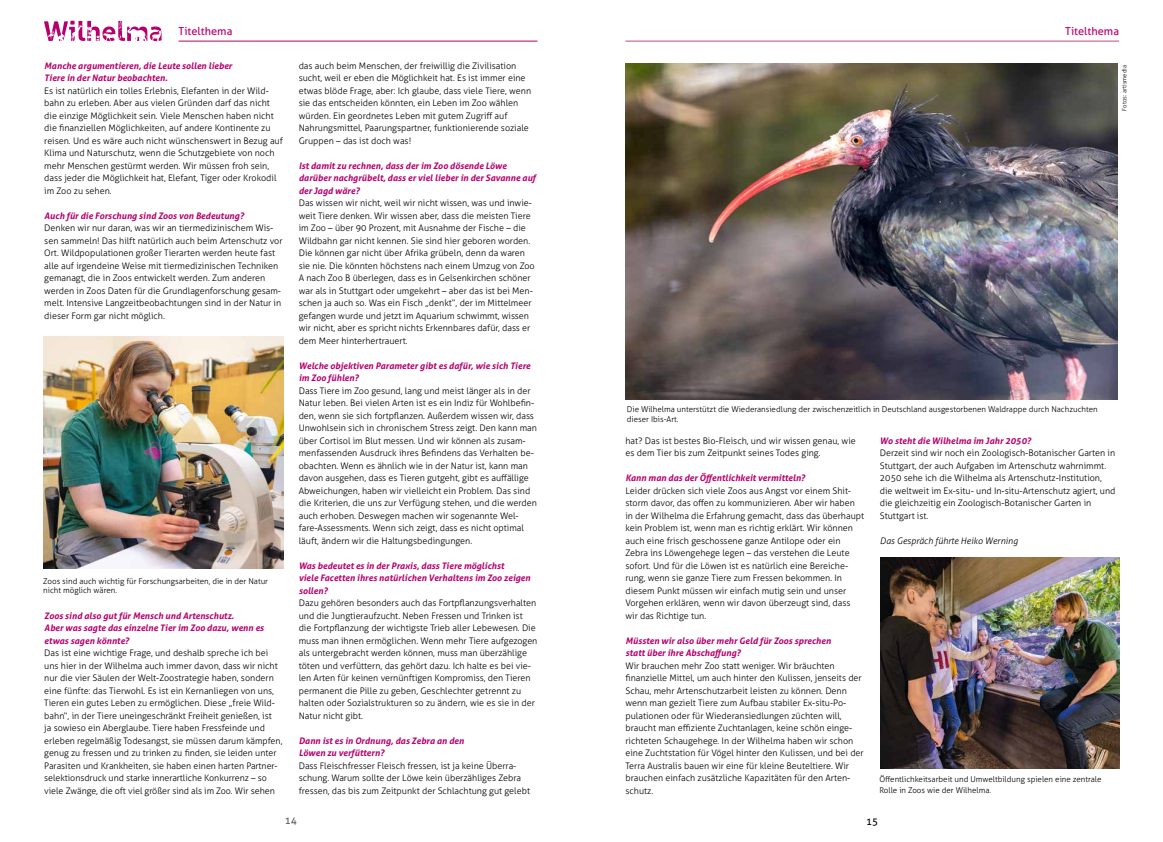
<style>
.page{position:relative;width:1163px;height:842px;background:#fff}
.page>*{position:absolute;margin:0;border:0;box-sizing:border-box;transform-origin:0 0}
.t1{font:11px "Aller";color:#b7006e}
.t2{font:10px "Aller";color:#58585a}
.t3{font:10px "Aller";color:#000}
.t4{font:300 9px/12.5px "Aller";color:#000}
.t5{font:italic 700 9px/12.5px "Aller";color:#b7006e}
.t6{font:italic 300 9px "Aller";color:#000}
.t7{font:300 8px/9.6px "Aller";color:#000}
.t8{font:300 6px "Aller";color:#000}
</style>
<div class="page">
<img style="left:44px;top:336px;width:239px;height:233px">
<img style="left:880px;top:557px;width:238px;height:212px">
<img style="left:626px;top:64px;width:491px;height:336px">
<hr style="left:625px;top:41px;width:493px;height:1px;background:#c34988">
<svg style="left:44px;top:21px;width:117px;height:20px"></svg>
<hr style="left:178px;top:41px;width:359px;height:1px;background:#b7006e">
<p class="t1" style="left:178px;top:24px;width:55px">Titelthema</p>
<p class="t1" style="left:1064px;top:24px;width:55px">Titelthema</p>
<p class="t5" style="left:44px;top:59px;width:189px">Manche argumentieren, die Leute sollen lieber<br>Tiere in der Natur beobachten.</p>
<p class="t4" style="left:44px;top:84px;width:240px">Es ist natürlich ein tolles Erlebnis, Elefanten in der Wild&shy;bahn zu erleben. Aber aus vielen Gründen darf das nicht die einzige Möglichkeit sein. Viele Menschen haben nicht die finanziellen Möglichkeiten, auf andere Kontinente zu reisen. Und es wäre auch nicht wünschenswert in Bezug auf Klima und Naturschutz, wenn die Schutzgebiete von noch mehr Menschen gestürmt werden. Wir müssen froh sein, dass jeder die Möglichkeit hat, Elefant, Tiger oder Krokodil im Zoo zu sehen.</p>
<p class="t5" style="left:44px;top:209px;width:201px">Auch für die Forschung sind Zoos von Bedeutung?</p>
<p class="t4" style="left:44px;top:222px;width:240px">Denken wir nur daran, was wir an tiermedizinischem Wis&shy;sen sammeln! Das hilft natürlich auch beim Artenschutz vor Ort. Wildpopulationen großer Tierarten werden heute fast alle auf irgendeine Weise mit tiermedizinischen Techniken gemanagt, die in Zoos entwickelt werden. Zum anderen werden in Zoos Daten für die Grundlagenforschung gesam&shy;melt. Intensive Langzeitbeobachtungen sind in der Natur in dieser Form gar nicht möglich.</p>
<p class="t7" style="left:43px;top:576px;width:226px">Zoos sind auch wichtig für Forschungsarbeiten, die in der Natur nicht möglich wären.</p>
<p class="t5" style="left:44px;top:609px;width:221px">Zoos sind also gut für Mensch und Artenschutz.<br>Aber was sagte das einzelne Tier im Zoo dazu, wenn es etwas sagen könnte?</p>
<p class="t4" style="left:44px;top:647px;width:240px">Das ist eine wichtige Frage, und deshalb spreche ich bei uns hier in der Wilhelma auch immer davon, dass wir nicht nur die vier Säulen der Welt-Zoostrategie haben, sondern eine fünfte: das Tierwohl. Es ist ein Kernanliegen von uns, Tieren ein gutes Leben zu ermöglichen. Diese „freie Wild&shy;bahn“, in der Tiere uneingeschränkt Freiheit genießen, ist<br>ja sowieso ein Aberglaube. Tiere haben Fressfeinde und erleben regelmäßig Todesangst, sie müssen darum kämpfen, genug zu fressen und zu trinken zu finden, sie leiden unter Parasiten und Krankheiten, sie haben einen harten Partner&shy;selektionsdruck und starke innerartliche Konkurrenz – so viele Zwänge, die oft viel größer sind als im Zoo. Wir sehen</p>
<p class="t4" style="left:299px;top:59px;width:234px">das auch beim Menschen, der freiwillig die Zivilisation sucht, weil er eben die Möglichkeit hat. Es ist immer eine etwas blöde Frage, aber: Ich glaube, dass viele Tiere, wenn sie das entscheiden könnten, ein Leben im Zoo wählen würden. Ein geordnetes Leben mit gutem Zugriff auf Nahrungsmittel, Paarungspartner, funktionierende soziale Gruppen – das ist doch was!</p>
<p class="t5" style="left:299px;top:159px;width:238px">Ist damit zu rechnen, dass der im Zoo dösende Löwe darüber nachgrübelt, dass er viel lieber in der Savanne auf der Jagd wäre?</p>
<p class="t4" style="left:299px;top:197px;width:237px">Das wissen wir nicht, weil wir nicht wissen, was und inwie&shy;weit Tiere denken. Wir wissen aber, dass die meisten Tiere im Zoo – über 90 Prozent, mit Ausnahme der Fische – die Wildbahn gar nicht kennen. Sie sind hier geboren worden.<br>Die können gar nicht über Afrika grübeln, denn da waren sie nie. Die könnten höchstens nach einem Umzug von Zoo A nach Zoo B überlegen, dass es in Gelsenkirchen schöner war als in Stuttgart oder umgekehrt – aber das ist bei Men&shy;schen ja auch so. Was ein Fisch „denkt“, der im Mittelmeer gefangen wurde und jetzt im Aquarium schwimmt, wissen wir nicht, aber es spricht nichts Erkennbares dafür, dass er dem Meer hinterhertrauert.</p>
<p class="t5" style="left:299px;top:359px;width:233px">Welche objektiven Parameter gibt es dafür, wie sich Tiere im Zoo fühlen?</p>
<p class="t4" style="left:299px;top:384px;width:240px">Dass Tiere im Zoo gesund, lang und meist länger als in der Natur leben. Bei vielen Arten ist es ein Indiz für Wohlbefin&shy;den, wenn sie sich fortpflanzen. Außerdem wissen wir, dass Unwohlsein sich in chronischem Stress zeigt. Den kann man über Cortisol im Blut messen. Und wir können als zusam&shy;menfassenden Ausdruck ihres Befindens das Verhalten be&shy;obachten. Wenn es ähnlich wie in der Natur ist, kann man davon ausgehen, dass es Tieren gutgeht, gibt es auffällige Abweichungen, haben wir vielleicht ein Problem. Das sind die Kriterien, die uns zur Verfügung stehen, und die werden auch erhoben. Deswegen machen wir sogenannte Wel&shy;fare-Assessments. Wenn sich zeigt, dass es nicht optimal läuft, ändern wir die Haltungsbedingungen.</p>
<p class="t5" style="left:299px;top:559px;width:233px">Was bedeutet es in der Praxis, dass Tiere möglichst<br>viele Facetten ihres natürlichen Verhaltens im Zoo zeigen sollen?</p>
<p class="t4" style="left:299px;top:597px;width:240px">Dazu gehören besonders auch das Fortpflanzungsverhalten und die Jungtieraufzucht. Neben Fressen und Trinken ist die Fortpflanzung der wichtigste Trieb aller Lebewesen. Die muss man ihnen ermöglichen. Wenn mehr Tiere aufgezogen als untergebracht werden können, muss man überzählige töten und verfüttern, das gehört dazu. Ich halte es bei vie&shy;len Arten für keinen vernünftigen Kompromiss, den Tieren permanent die Pille zu geben, Geschlechter getrennt zu halten oder Sozialstrukturen so zu ändern, wie es sie in der Natur nicht gibt.</p>
<p class="t5" style="left:299px;top:734px;width:167px">Dann ist es in Ordnung, das Zebra an den<br>Löwen zu verfüttern?</p>
<p class="t4" style="left:299px;top:759px;width:233px">Dass Fleischfresser Fleisch fressen, ist ja keine Überra&shy;schung. Warum sollte der Löwe kein überzähliges Zebra fressen, das bis zum Zeitpunkt der Schlachtung gut gelebt</p>
<p class="t8" style="left:1120px;top:111px;width:47px;rotate:-90deg">Fotos: artismedia</p>
<p class="t7" style="left:626px;top:404px;width:472px">Die Wilhelma unterstützt die Wiederansiedlung der zwischenzeitlich in Deutschland ausgestorbenen Waldrappe durch Nachzuchten dieser Ibis-Art.</p>
<p class="t4" style="left:625px;top:434px;width:232px">hat? Das ist bestes Bio-Fleisch, und wir wissen genau, wie es dem Tier bis zum Zeitpunkt seines Todes ging.</p>
<p class="t5" style="left:625px;top:472px;width:181px">Kann man das der Öffentlichkeit vermitteln?</p>
<p class="t4" style="left:625px;top:484px;width:240px">Leider drücken sich viele Zoos aus Angst vor einem Shit&shy;storm davor, das offen zu kommunizieren. Aber wir haben in der Wilhelma die Erfahrung gemacht, dass das überhaupt kein Problem ist, wenn man es richtig erklärt. Wir können auch eine frisch geschossene ganze Antilope oder ein Zebra ins Löwengehege legen – das verstehen die Leute sofort. Und für die Löwen ist es natürlich eine Bereiche&shy;rung, wenn sie ganze Tiere zum Fressen bekommen. In diesem Punkt müssen wir einfach mutig sein und unser Vorgehen erklären, wenn wir davon überzeugt sind, dass wir das Richtige tun.</p>
<p class="t5" style="left:625px;top:634px;width:207px">Müssten wir also über mehr Geld für Zoos sprechen statt über ihre Abschaffung?</p>
<p class="t4" style="left:625px;top:659px;width:240px">Wir brauchen mehr Zoo statt weniger. Wir bräuchten finanzielle Mittel, um auch hinter den Kulissen, jenseits der Schau, mehr Artenschutzarbeit leisten zu können. Denn wenn man gezielt Tiere zum Aufbau stabiler Ex-situ-Po&shy;pulationen oder für Wiederansiedlungen züchten will, braucht man effiziente Zuchtanlagen, keine schön einge&shy;richteten Schaugehege. In der Wilhelma haben wir schon eine Zuchtstation für Vögel hinter den Kulissen, und bei der Terra Australis bauen wir eine für kleine Beuteltiere. Wir brauchen einfach zusätzliche Kapazitäten für den Arten&shy;schutz.</p>
<p class="t5" style="left:879px;top:434px;width:153px">Wo steht die Wilhelma im Jahr 2050?</p>
<p class="t4" style="left:879px;top:447px;width:237px">Derzeit sind wir noch ein Zoologisch-Botanischer Garten in Stuttgart, der auch Aufgaben im Artenschutz wahrnimmt.<br>2050 sehe ich die Wilhelma als Artenschutz-Institution, die weltweit im Ex-situ- und In-situ-Artenschutz agiert, und die gleichzeitig ein Zoologisch-Botanischer Garten in Stuttgart ist.</p>
<p class="t6" style="left:879px;top:535px;width:139px">Das Gespräch führte Heiko Werning</p>
<p class="t7" style="left:879px;top:774px;width:224px;line-height:11px">Öffentlichkeitsarbeit und Umweltbildung spielen eine zentrale<br>Rolle in Zoos wie der Wilhelma.</p>
<p class="t2" style="left:285px;top:815px;width:13px">14</p>
<p class="t3" style="left:866px;top:815px;width:13px">15</p>
</div>
